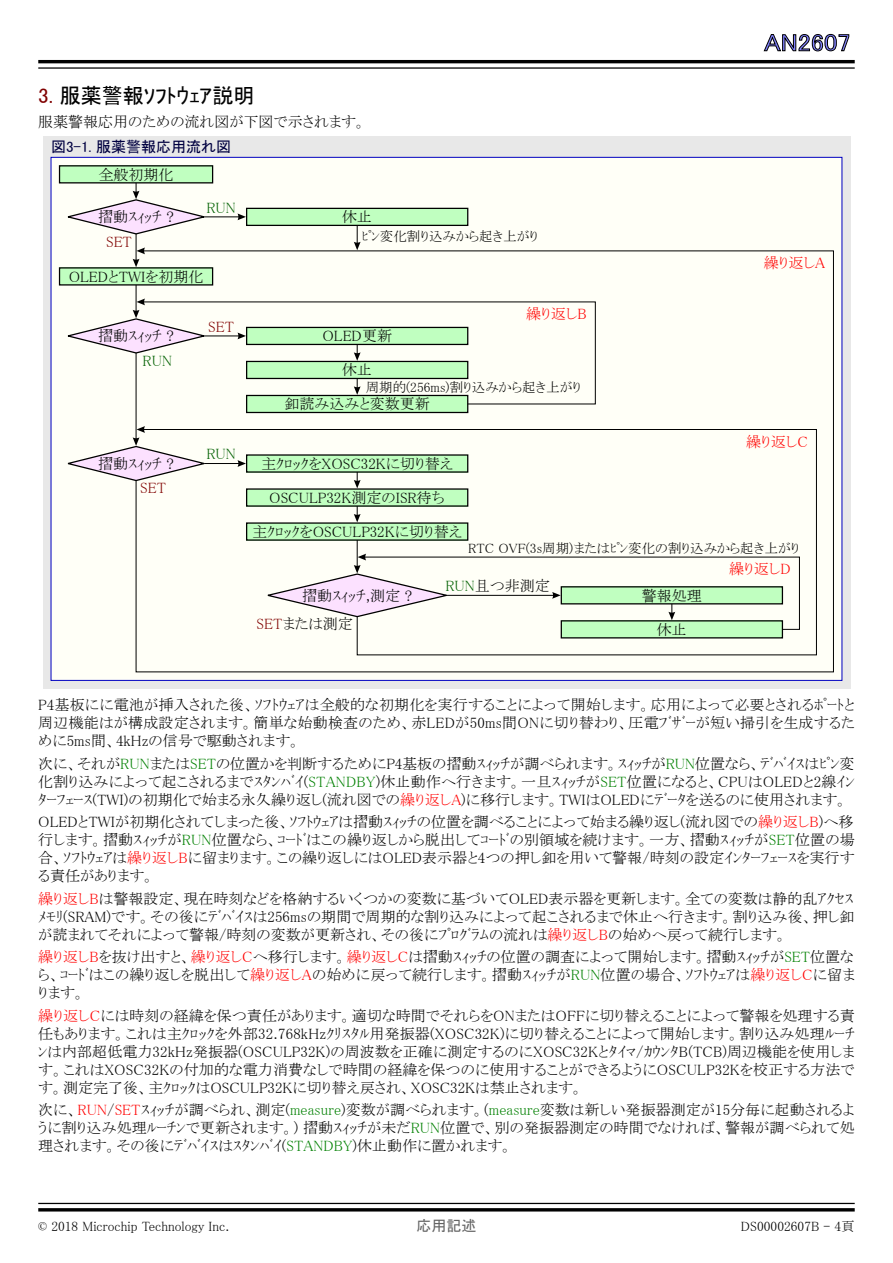
<style>
.page{position:relative;width:893px;height:1263px;background:#fff}
.page>*{position:absolute;margin:0;border:0;box-sizing:border-box;transform-origin:0 0}
.t1{font:24px "MS P Gothic";color:#8080ff;scale:1.1 1}
.t2{font:21px "MS P Gothic";color:#000}
.t3{font:15px/18px "MS P Mincho";color:#000;text-align:justify}
.t4{font:15px "MS P Mincho";color:#f00}
.t5{font:15px "MS P Gothic";color:#000040}
.t6{font:15px "MS P Mincho";color:#006000}
.t7{font:15px "MS P Mincho";color:#800000}
.t8{font:15px "MS P Gothic";color:#646464}
.t9{font:13.5px "MS P Mincho";color:#000}
.s1{color:#800000}
.s2{color:#006000}
.s3{color:#008000}
.s4{color:#f00}
</style>
<div class="page">
<svg style="left:764px;top:34px;width:85px;height:17px"></svg>
<hr style="left:38px;top:60px;width:817px;height:3px;background:#000">
<hr style="left:38px;top:67px;width:817px;height:2px;background:#000">
<hr style="left:38px;top:1203px;width:817px;height:1px;background:#000">
<hr style="left:38px;top:1208px;width:817px;height:3px;background:#000">
<div style="left:43px;top:136px;width:807px;height:553px;background:#e8e8e8"></div>
<div style="left:51px;top:157px;width:791px;height:523px;background:#fffff7"></div>
<div style="left:60px;top:166px;width:153px;height:17px;background:#c0ffc0"></div>
<div style="left:59px;top:165px;width:154px;height:18px;border:1px solid #000"></div>
<div style="left:247px;top:208px;width:221px;height:17px;background:#c0ffc0"></div>
<div style="left:246px;top:208px;width:222px;height:18px;border:1px solid #000"></div>
<div style="left:60px;top:268px;width:153px;height:17px;background:#c0ffc0"></div>
<svg style="left:66px;top:183px;width:143px;height:52px"></svg>
<hr style="left:136px;top:234px;width:1px;height:30px;background:#000">
<svg style="left:354px;top:225px;width:7px;height:25px"></svg>
<hr style="left:204px;top:216px;width:38px;height:1px;background:#000">
<svg style="left:237px;top:213px;width:9px;height:7px"></svg>
<svg style="left:135px;top:250px;width:699px;height:423px"></svg>
<svg style="left:133px;top:247px;width:12px;height:20px"></svg>
<svg style="left:139px;top:301px;width:457px;height:104px"></svg>
<svg style="left:67px;top:298px;width:142px;height:56px"></svg>
<svg style="left:139px;top:429px;width:678px;height:227px"></svg>
<svg style="left:67px;top:426px;width:142px;height:56px"></svg>
<svg style="left:266px;top:554px;width:534px;height:76px"></svg>
<h2 class="t2" style="left:38px;top:85px;width:218px"><span class="s1">3.</span> 服薬警報ｿﾌﾄｳｪｱ説明</h2>
<p class="t3" style="left:38px;top:113px;width:329px">服薬警報応用のための流れ図が下図で示されます。</p>
<p class="t5" style="left:51px;top:139px;width:182px">図3-1. 服薬警報応用流れ図</p>
<p class="t3" style="left:99px;top:165px;width:76px">全般初期化</p>
<p class="t3" style="left:98px;top:208px;width:77px">摺動ｽｨｯﾁ ?</p>
<p class="t3" style="left:342px;top:208px;width:31px">休止</p>
<p class="t6" style="left:206px;top:200px;width:31px">RUN</p>
<p class="t7" style="left:106px;top:234px;width:27px">SET</p>
<p class="t3" style="left:69px;top:267px;width:136px">OLEDとTWIを初期化</p>
<p class="t9" style="left:361px;top:229px;width:178px">ﾋﾟﾝ変化割り込みから起き上がり</p>
<p class="t4" style="left:526px;top:306px;width:62px">繰り返しB</p>
<p class="t7" style="left:208px;top:319px;width:27px">SET</p>
<p class="t3" style="left:98px;top:327px;width:77px">摺動ｽｨｯﾁ ?</p>
<p class="t3" style="left:322px;top:327px;width:71px">OLED更新</p>
<p class="t3" style="left:342px;top:361px;width:31px">休止</p>
<p class="t3" style="left:284px;top:395px;width:147px">釦読み込みと変数更新</p>
<p class="t6" style="left:143px;top:353px;width:31px">RUN</p>
<p class="t9" style="left:366px;top:380px;width:217px">周期的(256ms)割り込みから起き上がり</p>
<p class="t6" style="left:206px;top:446px;width:31px">RUN</p>
<p class="t3" style="left:98px;top:454px;width:77px">摺動ｽｨｯﾁ ?</p>
<p class="t3" style="left:261px;top:454px;width:194px">主ｸﾛｯｸをXOSC32Kに切り替え</p>
<p class="t3" style="left:269px;top:488px;width:177px">OSCULP32K測定のISR待ち</p>
<p class="t3" style="left:252px;top:522px;width:211px">主ｸﾛｯｸをOSCULP32Kに切り替え</p>
<p class="t7" style="left:140px;top:480px;width:27px">SET</p>
<h1 class="t1" style="left:764px;top:30px;width:80px">AN2607</h1>
<p class="t4" style="left:764px;top:255px;width:63px">繰り返しA</p>
<p class="t4" style="left:746px;top:434px;width:63px">繰り返しC</p>
<p class="t9" style="left:468px;top:542px;width:333px">RTC OVF(3s周期)またはﾋﾟﾝ変化の割り込みから起き上がり</p>
<p class="t3" style="left:445px;top:577px;width:106px"><span class="s2">RUN</span>且つ非測定</p>
<p class="t3" style="left:302px;top:586px;width:112px">摺動ｽｨｯﾁ,測定 ?</p>
<p class="t3" style="left:642px;top:586px;width:61px">警報処理</p>
<p class="t3" style="left:657px;top:620px;width:31px">休止</p>
<p class="t3" style="left:257px;top:615px;width:98px"><span class="s1">SET</span>または測定</p>
<p class="t4" style="left:729px;top:561px;width:63px">繰り返しD</p>
<p class="t3" style="left:38px;top:696px;width:818px">P4基板にに電池が挿入された後、ｿﾌﾄｳｪｱは全般的な初期化を実行することによって開始します。応用によって必要とされるﾎﾟｰﾄと周辺機能はが構成設定されます。簡単な始動検査のため、赤LEDが50ms間ONに切り替わり、圧電ﾌﾞｻﾞｰが短い掃引を生成するために5ms間、4kHzの信号で駆動されます。</p>
<p class="t3" style="left:38px;top:754px;width:818px">次に、それが<span class="s3">RUN</span>または<span class="s3">SET</span>の位置かを判断するためにP4基板の摺動ｽｨｯﾁが調べられます。ｽｨｯﾁが<span class="s3">RUN</span>位置なら、ﾃﾞﾊﾞｲｽはﾋﾟﾝ変化割り込みによって起こされるまでｽﾀﾝﾊﾞｲ(<span class="s3">STANDBY</span>)休止動作へ行きます。一旦ｽｨｯﾁが<span class="s3">SET</span>位置になると、CPUはOLEDと2線ｲﾝﾀｰﾌｪｰｽ(TWI)の初期化で始まる永久繰り返し(流れ図での<span class="s4">繰り返しA</span>)に移行します。TWIはOLEDにﾃﾞｰﾀを送るのに使用されます。</p>
<p class="t3" style="left:38px;top:813px;width:818px">OLEDとTWIが初期化されてしまった後、ｿﾌﾄｳｪｱは摺動ｽｨｯﾁの位置を調べることによって始まる繰り返し(流れ図での<span class="s4">繰り返しB</span>)へ移行します。摺動ｽｨｯﾁが<span class="s3">RUN</span>位置なら、ｺｰﾄﾞはこの繰り返しから脱出してｺｰﾄﾞの別領域を続けます。一方、摺動ｽｨｯﾁが<span class="s3">SET</span>位置の場合、ｿﾌﾄｳｪｱは<span class="s4">繰り返しB</span>に留まります。この繰り返しにはOLED表示器と4つの押し釦を用いて警報/時刻の設定ｲﾝﾀｰﾌｪｰｽを実行する責任があります。</p>
<p class="t3" style="left:38px;top:889px;width:818px"><span class="s4">繰り返しB</span>は警報設定、現在時刻などを格納するいくつかの変数に基づいてOLED表示器を更新します。全ての変数は静的乱ｱｸｾｽﾒﾓﾘ(SRAM)です。その後にﾃﾞﾊﾞｲｽは256msの期間で周期的な割り込みによって起こされるまで休止へ行きます。割り込み後、押し釦が読まれてそれによって警報/時刻の変数が更新され、その後にﾌﾟﾛｸﾞﾗﾑの流れは<span class="s4">繰り返しB</span>の始めへ戻って続行します。</p>
<p class="t3" style="left:38px;top:948px;width:818px"><span class="s4">繰り返しB</span>を抜け出すと、<span class="s4">繰り返しC</span>へ移行します。<span class="s4">繰り返しC</span>は摺動ｽｨｯﾁの位置の調査によって開始します。摺動ｽｨｯﾁが<span class="s3">SET</span>位置なら、ｺｰﾄﾞはこの繰り返しを脱出して<span class="s4">繰り返しA</span>の始めに戻って続行します。摺動ｽｨｯﾁが<span class="s3">RUN</span>位置の場合、ｿﾌﾄｳｪｱは<span class="s4">繰り返しC</span>に留まります。</p>
<p class="t3" style="left:38px;top:1006px;width:818px"><span class="s4">繰り返しC</span>には時刻の経緯を保つ責任があります。適切な時間でそれらをONまたはOFFに切り替えることによって警報を処理する責任もあります。これは主ｸﾛｯｸを外部32.768kHzｸﾘｽﾀﾙ用発振器(XOSC32K)に切り替えることによって開始します。割り込み処理ﾙｰﾁﾝは内部超低電力32kHz発振器(OSCULP32K)の周波数を正確に測定するのにXOSC32Kとﾀｲﾏ/ｶｳﾝﾀB(TCB)周辺機能を使用します。これはXOSC32Kの付加的な電力消費なしで時間の経緯を保つのに使用することができるようにOSCULP32Kを校正する方法です。測定完了後、主ｸﾛｯｸはOSCULP32Kに切り替え戻され、XOSC32Kは禁止されます。</p>
<p class="t3" style="left:38px;top:1101px;width:818px">次に、<span class="s4">RUN</span>/<span class="s4">SET</span>ｽｨｯﾁが調べられ、測定(<span class="s3">measure</span>)変数が調べられます。(<span class="s3">measure</span>変数は新しい発振器測定が15分毎に起動されるように割り込み処理ﾙｰﾁﾝで更新されます。) 摺動ｽｨｯﾁが未だ<span class="s3">RUN</span>位置で、別の発振器測定の時間でなければ、警報が調べられて処理されます。その後にﾃﾞﾊﾞｲｽはｽﾀﾝﾊﾞｲ(<span class="s3">STANDBY</span>)休止動作に置かれます。</p>
<p class="t9" style="left:38px;top:1219px;width:193px">© 2018 Microchip Technology Inc.</p>
<p class="t8" style="left:416px;top:1218px;width:61px">応用記述</p>
<p class="t9" style="left:741px;top:1219px;width:115px">DS00002607B - 4頁</p>
</div>
